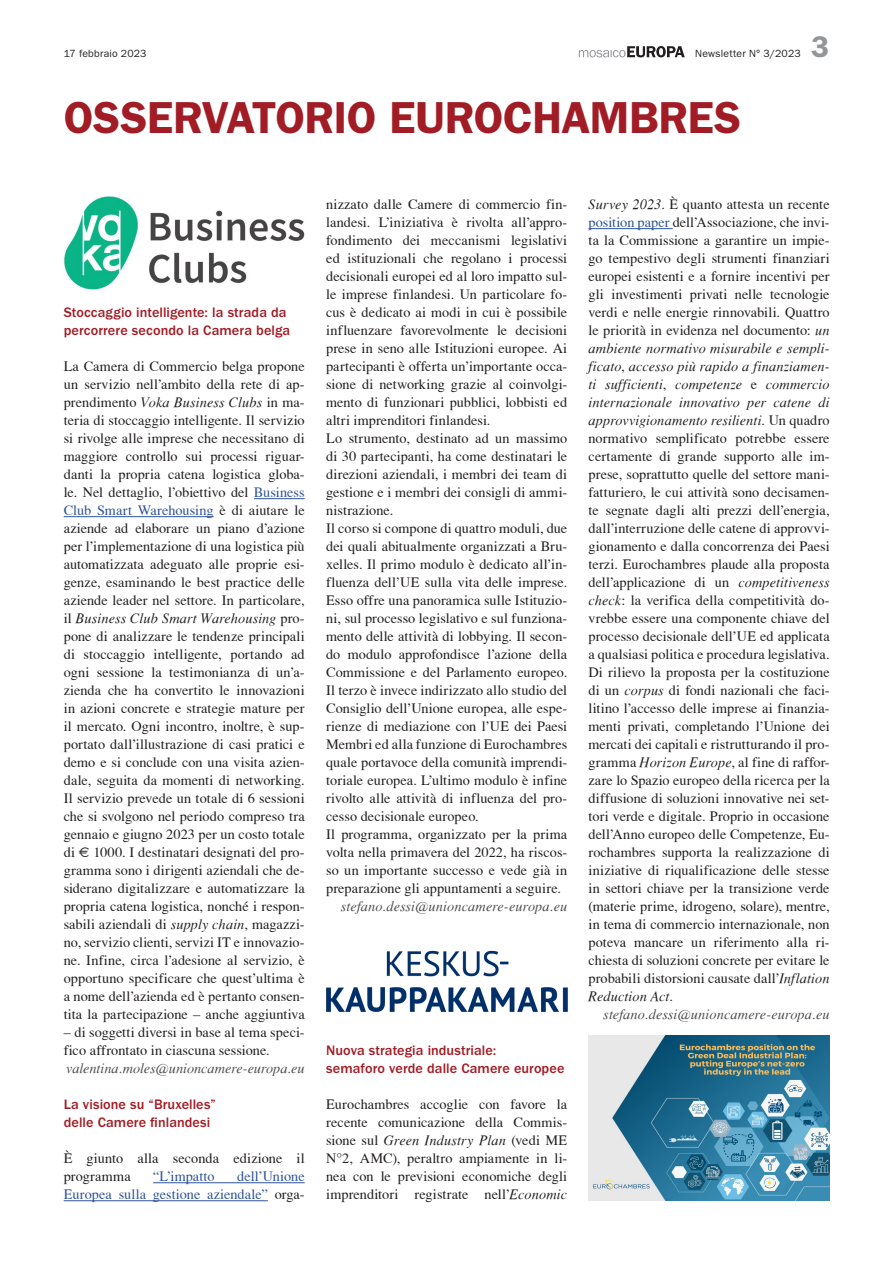
<style>
.page{position:relative;width:893px;height:1263px;background:#fff}
.page>*{position:absolute;margin:0;border:0;box-sizing:border-box;transform-origin:0 0}
.Titel_30{font:600 45px "ITC Franklin Gothic Std";letter-spacing:-.01em;color:#a11c25}
.t1{font:600 30px "ITC Franklin Gothic Std";color:#939598}
.Grundschrift{font:14.25px/18px "T Acc LAD";letter-spacing:.005em;color:#231f20;text-align:justify}
.Zwischentitel{font:500 14.25px/18px "ITC Franklin Gothic Std";letter-spacing:.005em;color:#a11c25}
.Autor{font:14.25px "T Acc LAD Italic";color:#4b4c4d}
.Grundschrift-2{font:14.25px/18px "T Acc LAD";letter-spacing:.005em;color:#2f5496;text-align:right}
.Grundschrift-3{font:14.25px "T Acc LAD Italic";letter-spacing:.01em;color:#4b4c4d}
.t2{font:10.5px "ITC Franklin Gothic Std";letter-spacing:.015em;color:#231f20}
.s1{font-family:"T Acc LAD Italic"}
.s2{color:#2f5496}
.s3{font-family:"Euro Sans"}
.s4{color:#231f20}
</style>
<div class="page">
<svg style="left:579px;top:46px;width:106px;height:11px"></svg>
<hr style="left:254px;top:498px;width:51px;height:1px;background:#2f5496">
<hr style="left:64px;top:516px;width:150px;height:1px;background:#2f5496">
<hr style="left:153px;top:1182px;width:152px;height:1px;background:#2f5496">
<hr style="left:64px;top:1200px;width:204px;height:1px;background:#2f5496">
<hr style="left:588px;top:228px;width:85px;height:1px;background:#2f5496">
<img style="left:64px;top:197px;width:241px;height:93px">
<img style="left:326px;top:950px;width:241px;height:62px">
<img style="left:588px;top:1035px;width:241px;height:165px">
<p class="t2" style="left:64px;top:48px;width:84px">17 febbraio 2023</p>
<p class="t2" style="left:695px;top:48px;width:107px">Newsletter N° 3/2023</p>
<h2 class="t1" style="left:811px;top:29px;width:19px">3</h2>
<p class="Titel_30" style="left:64px;top:91px;width:679px">OSSERVATORIO EUROCHAMBRES</p>
<p class="Zwischentitel" style="left:64px;top:303px;width:228px">Stoccaggio intelligente: la strada da percorrere secondo la Camera belga</p>
<p class="Grundschrift" style="left:64px;top:357px;width:242px">La Camera di Commercio belga propone un servizio nell’ambito della rete di ap&shy;prendimento <span class="s1">Voka Business Clubs</span> in ma&shy;teria di stoccaggio intelligente. Il servizio si rivolge alle imprese che necessitano di maggiore controllo sui processi riguar&shy;danti la propria catena logistica globa&shy;le. Nel dettaglio, l’obiettivo del <span class="s2">Business Club Smart Warehousing</span> è di aiutare le aziende ad elaborare un piano d’azione per l’implementazione di una logistica più automatizzata adeguato alle proprie esi&shy;genze, esaminando le best practice delle aziende leader nel settore. In particolare, il <span class="s1">Business Club Smart Warehousing</span> pro&shy;pone di analizzare le tendenze principali di stoccaggio intelligente, portando ad ogni sessione la testimonianza di un’a&shy;zienda che ha convertito le innovazioni in azioni concrete e strategie mature per il mercato. Ogni incontro, inoltre, è sup&shy;portato dall’illustrazione di casi pratici e demo e si conclude con una visita azien&shy;dale, seguita da momenti di networking.<br>Il servizio prevede un totale di 6 sessioni che si svolgono nel periodo compreso tra gennaio e giugno 2023 per un costo totale di <span class="s3">e</span> 1000. I destinatari designati del pro&shy;gramma sono i dirigenti aziendali che de&shy;siderano digitalizzare e automatizzare la propria catena logistica, nonché i respon&shy;sabili aziendali di <span class="s1">supply chain</span>, magazzi&shy;no, servizio clienti, servizi IT e innovazio&shy;ne. Infine, circa l’adesione al servizio, è opportuno specificare che quest’ultima è a nome dell’azienda ed è pertanto consen&shy;tita la partecipazione – anche aggiuntiva</p>
<p class="Grundschrift" style="left:64px;top:1023px;width:242px">– di soggetti diversi in base al tema speci&shy;fico affrontato in ciascuna sessione.</p>
<p class="Autor" style="left:66px;top:1060px;width:240px">valentina.moles@unioncamere-europa.eu</p>
<p class="Zwischentitel" style="left:64px;top:1095px;width:153px">La visione su “Bruxelles” delle Camere finlandesi</p>
<p class="Grundschrift" style="left:64px;top:1149px;width:242px">È giunto alla seconda edizione il programma</p>
<p class="Grundschrift-2" style="left:64px;top:1167px;width:242px">dell’Unione<br>Europea sulla gestione aziendale” <span class="s4">orga-</span></p>
<p class="Grundschrift-2" style="left:153px;top:1167px;width:63px">“L’impatto</p>
<p class="Grundschrift" style="left:326px;top:195px;width:243px">nizzato dalle Camere di commercio fin&shy;landesi. L’iniziativa è rivolta all’appro&shy;fondimento dei meccanismi legislativi ed istituzionali che regolano i processi decisionali europei ed al loro impatto sul&shy;le imprese finlandesi. Un particolare fo&shy;cus è dedicato ai modi in cui è possibile influenzare favorevolmente le decisioni prese in seno alle Istituzioni europee. Ai partecipanti è offerta un’importante occa&shy;sione di networking grazie al coinvolgi&shy;mento di funzionari pubblici, lobbisti ed altri imprenditori finlandesi.</p>
<p class="Grundschrift" style="left:326px;top:429px;width:243px">Lo strumento, destinato ad un massimo di 30 partecipanti, ha come destinatari le direzioni aziendali, i membri dei team di gestione e i membri dei consigli di ammi&shy;nistrazione.</p>
<p class="Grundschrift" style="left:326px;top:519px;width:243px">Il corso si compone di quattro moduli, due dei quali abitualmente organizzati a Bru&shy;xelles. Il primo modulo è dedicato all’in&shy;fluenza dell’UE sulla vita delle imprese.<br>Esso offre una panoramica sulle Istituzio&shy;ni, sul processo legislativo e sul funziona&shy;mento delle attività di lobbying. Il secon&shy;do modulo approfondisce l’azione della Commissione e del Parlamento europeo.<br>Il terzo è invece indirizzato allo studio del Consiglio dell’Unione europea, alle espe&shy;rienze di mediazione con l’UE dei Paesi Membri ed alla funzione di Eurochambres quale portavoce della comunità imprendi&shy;toriale europea. L’ultimo modulo è infine rivolto alle attività di influenza del pro&shy;cesso decisionale europeo.</p>
<p class="Grundschrift" style="left:326px;top:825px;width:243px">Il programma, organizzato per la prima volta nella primavera del 2022, ha riscos&shy;so un importante successo e vede già in preparazione gli appuntamenti a seguire.</p>
<p class="Grundschrift-3" style="left:341px;top:898px;width:228px">stefano.dessi@unioncamere-europa.eu</p>
<p class="Zwischentitel" style="left:326px;top:1041px;width:240px">Nuova strategia industriale:<br>semaforo verde dalle Camere europee</p>
<p class="Grundschrift" style="left:326px;top:1095px;width:243px">Eurochambres accoglie con favore la recente comunicazione della Commis&shy;sione sul <span class="s1">Green Industry Plan</span> (vedi ME N°2, AMC), peraltro ampiamente in li&shy;nea con le previsioni economiche degli imprenditori registrate nell’<span class="s1">Economic</span></p>
<p class="Grundschrift" style="left:588px;top:195px;width:243px"><span class="s1">Survey 2023.</span> È quanto attesta un recente <span class="s2">position paper</span> dell’Associazione, che invi&shy;ta la Commissione a garantire un impie&shy;go tempestivo degli strumenti finanziari europei esistenti e a fornire incentivi per gli investimenti privati nelle tecnologie verdi e nelle energie rinnovabili. Quattro le priorità in evidenza nel documento: <span class="s1">un ambiente normativo misurabile e sempli&shy;ficato</span>, <span class="s1">accesso più rapido a finanziamen&shy;ti sufficienti</span>, <span class="s1">competenze</span> e <span class="s1">commercio internazionale innovativo per catene di approvvigionamento resilienti</span>. Un quadro normativo semplificato potrebbe essere certamente di grande supporto alle im&shy;prese, soprattutto quelle del settore mani&shy;fatturiero, le cui attività sono decisamen&shy;te segnate dagli alti prezzi dell’energia, dall’interruzione delle catene di approvvi&shy;gionamento e dalla concorrenza dei Paesi terzi. Eurochambres plaude alla proposta dell’applicazione di un <span class="s1">competitiveness check</span>: la verifica della competitività do&shy;vrebbe essere una componente chiave del processo decisionale dell’UE ed applicata a qualsiasi politica e procedura legislativa.<br>Di rilievo la proposta per la costituzione di un <span class="s1">corpus</span> di fondi nazionali che faci&shy;litino l’accesso delle imprese ai finanzia&shy;menti privati, completando l’Unione dei mercati dei capitali e ristrutturando il pro&shy;gramma <span class="s1">Horizon Europe</span>, al fine di raffor&shy;zare lo Spazio europeo della ricerca per la diffusione di soluzioni innovative nei set&shy;tori verde e digitale. Proprio in occasione dell’Anno europeo delle Competenze, Eu&shy;rochambres supporta la realizzazione di iniziative di riqualificazione delle stesse in settori chiave per la transizione verde (materie prime, idrogeno, solare), mentre, in tema di commercio internazionale, non poteva mancare un riferimento alla ri&shy;chiesta di soluzioni concrete per evitare le probabili distorsioni causate dall’<span class="s1">Inflation Reduction Act</span>.</p>
<p class="Autor" style="left:603px;top:1006px;width:228px">stefano.dessi@unioncamere-europa.eu</p>
</div>
